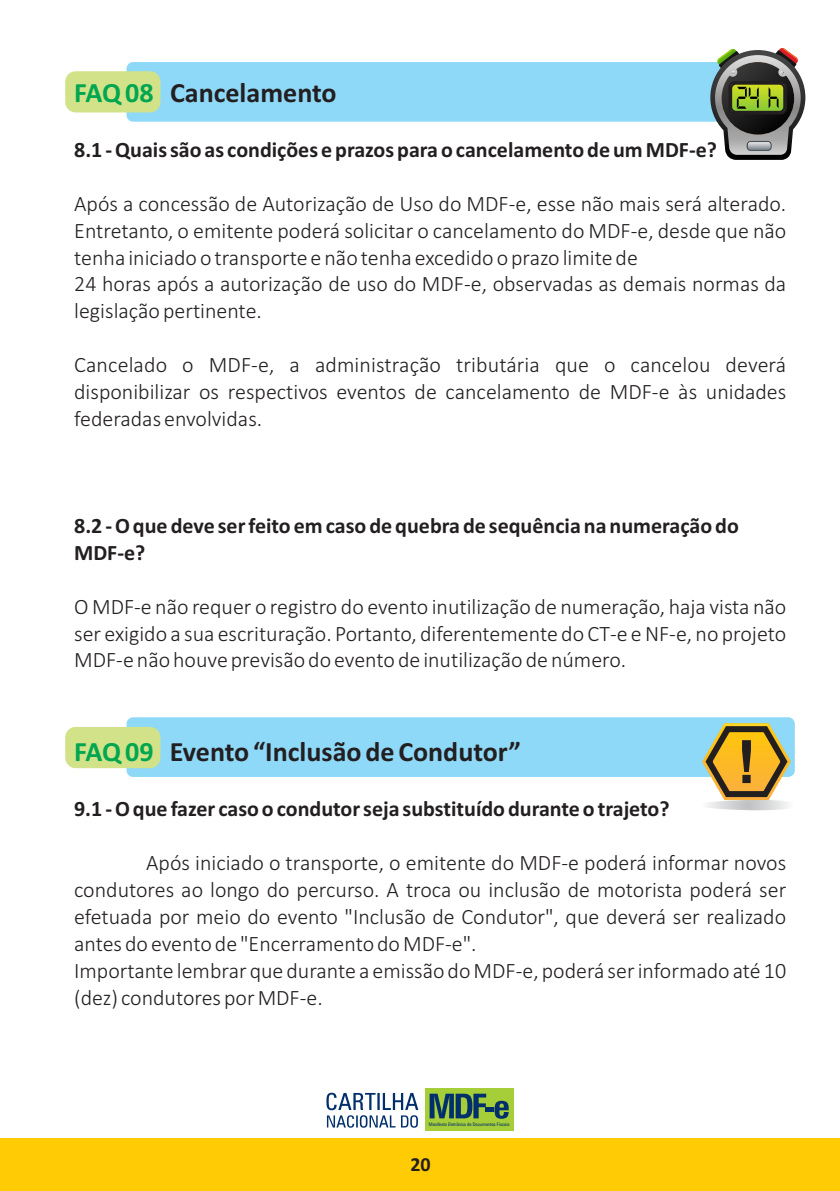
<style>
.page{position:relative;width:840px;height:1191px;background:#fff}
.page>*{position:absolute;margin:0;border:0;box-sizing:border-box;transform-origin:0 0}
.t1{font:700 28px "Calibri";color:#231f20}
.t2{font:700 28px "Calibri";letter-spacing:-.015em;color:#00a650}
.t3{font:300 22px/26.8px "Calibri";color:#231f20}
.t4{font:700 22px/26.8px "Calibri";color:#231f20}
.t5{font:700 20px "Calibri";color:#231f20}
.t6{font:condensed 4.8px "Zurich BT";color:#002f6b}
</style>
<div class="page">
<div style="left:126px;top:717px;width:668px;height:60px;background:#8ed8f8;border-radius:7px"></div>
<div style="left:126px;top:62px;width:668px;height:60px;background:#8ed8f8;border-radius:7px"></div>
<div style="left:65px;top:727px;width:95px;height:41px;background:#d2e288;border-radius:10px"></div>
<div style="left:65px;top:71px;width:95px;height:41px;background:#d2e288;border-radius:10px"></div>
<div style="left:0;top:1138px;width:839px;height:52px;background:#ffcb04"></div>
<svg style="left:702px;top:723px;width:93px;height:87px"></svg>
<svg style="left:710px;top:48px;width:95px;height:112px"></svg>
<div style="left:424px;top:1088px;width:89px;height:42px;background:#a6ce39"></div>
<svg style="left:429px;top:1093px;width:57px;height:25px"></svg>
<div style="left:485px;top:1107px;width:8px;height:5px;background:#002f6b"></div>
<svg style="left:494px;top:1100px;width:14px;height:18px"></svg>
<svg style="left:326px;top:1092px;width:92px;height:35px"></svg>
<p class="t1" style="left:170px;top:81px;width:168px">Cancelamento</p>
<p class="t4" style="left:74px;top:138px;width:644px">8.1 - Quais são as condições e prazos para o cancelamento de um MDF-e?</p>
<p class="t3" style="left:74px;top:192px;width:713px">Após a concessão de Autorização de Uso do MDF-e, esse não mais será alterado.<br>Entretanto, o emitente poderá solicitar o cancelamento do MDF-e, desde que não tenha iniciado o transporte e não tenha excedido o prazo limite de<br>24 horas após a autorização de uso do MDF-e, observadas as demais normas da legislação pertinente.</p>
<p class="t3" style="left:74px;top:353px;width:713px;text-align:justify">Cancelado o MDF-e, a administração tributária que o cancelou deverá disponibilizar os respectivos eventos de cancelamento de MDF-e às unidades federadas envolvidas.</p>
<p class="t2" style="left:74px;top:81px;width:81px">FAQ 08</p>
<p class="t4" style="left:74px;top:514px;width:665px">8.2 - O que deve ser feito em caso de quebra de sequência na numeração do<br>MDF-e?</p>
<p class="t3" style="left:74px;top:595px;width:713px;text-align:justify">O MDF-e não requer o registro do evento inutilização de numeração, haja vista não ser exigido a sua escrituração. Portanto, diferentemente do CT-e e NF-e, no projeto MDF-e não houve previsão do evento de inutilização de número.</p>
<p class="t1" style="left:170px;top:740px;width:352px">Evento “Inclusão de Condutor”</p>
<p class="t4" style="left:74px;top:797px;width:596px">9.1 - O que fazer caso o condutor seja substituído durante o trajeto?</p>
<p class="t3" style="left:74px;top:851px;width:713px;text-indent:72px">Após iniciado o transporte, o emitente do MDF-e poderá informar novos condutores ao longo do percurso. A troca ou inclusão de motorista poderá ser efetuada por meio do evento "Inclusão de Condutor", que deverá ser realizado antes do evento de "Encerramento do MDF-e".<br>Importante lembrar que durante a emissão do MDF-e, poderá ser informado até 10 (dez) condutores por MDF-e.</p>
<p class="t2" style="left:74px;top:740px;width:81px">FAQ 09</p>
<p class="t6" style="left:428px;top:1122px;width:82px">Manifesto Eletrônico de Documentos Fiscais</p>
<p class="t5" style="left:410px;top:1155px;width:22px">20</p>
</div>
